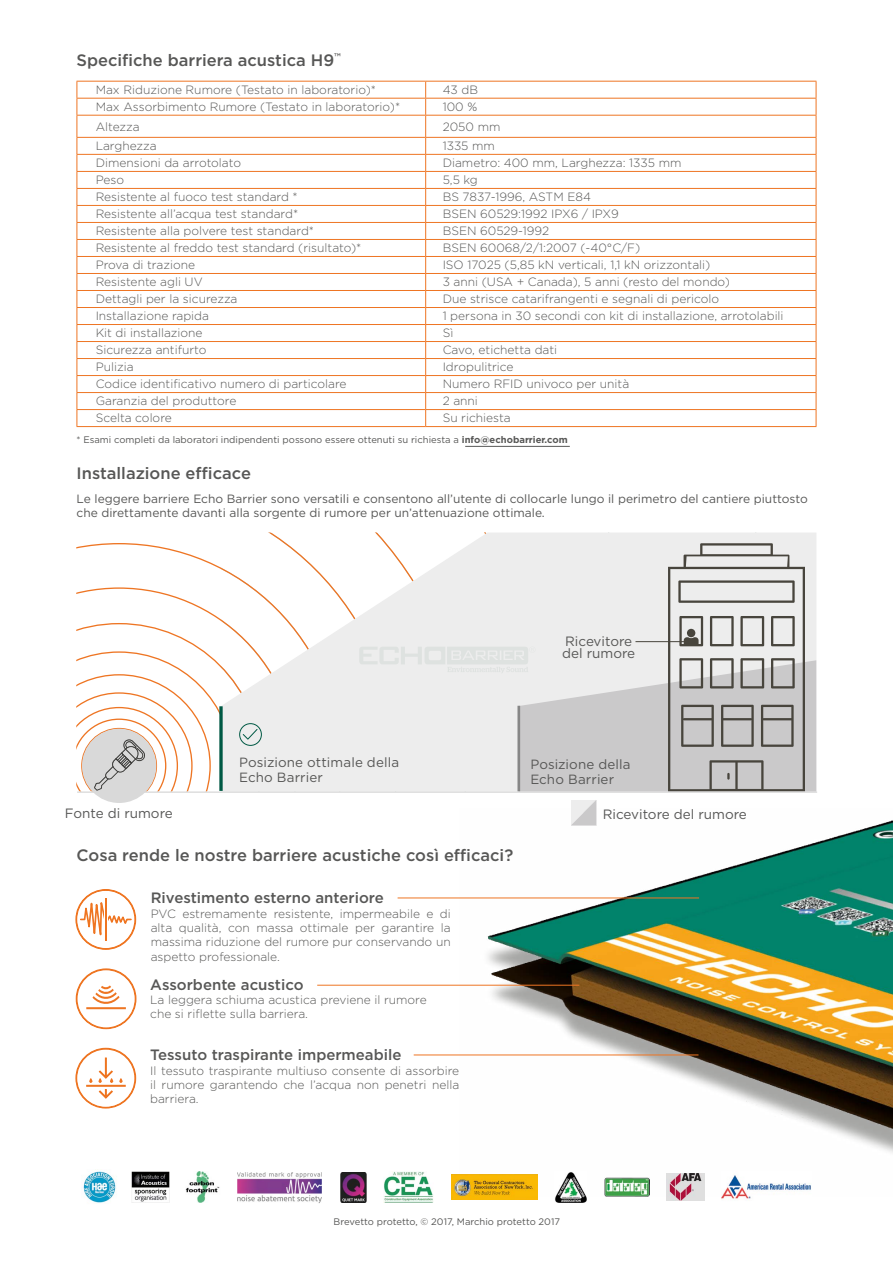
<style>
.page{position:relative;width:893px;height:1263px;background:#fff}
.page>*{position:absolute;margin:0;border:0;box-sizing:border-box;transform-origin:0 0}
.t1{font:500 16.5px "Gotham";color:#575756}
.t2{font:500 15px "Gotham";color:#575756}
.t3{font:13.5px/12px "Gotham";color:#575756}
.t4{font:13.35px/15.3px "Gotham";letter-spacing:.01em;color:#575756}
.t5{font:300 12px/14.4px "Gotham";color:#575756;text-align:justify}
.t6{font:12px/14.4px "Gotham";color:#575756}
.t7{font:9.45px "Gotham";color:#575756}
.s1{font-weight:700}
</style>
<div class="page">
<img style="left:459px;top:808px;width:434px;height:388px">
<svg style="left:76px;top:889px;width:60px;height:61px"></svg>
<hr style="left:104px;top:898px;width:3px;height:43px;background:#fff">
<hr style="left:105px;top:898px;width:2px;height:43px;background:#ef7521">
<svg style="left:76px;top:1048px;width:60px;height:60px"></svg>
<hr style="left:398px;top:897px;width:301px;height:1px;background:#ee7523">
<hr style="left:317px;top:985px;width:262px;height:1px;background:#ee7523">
<hr style="left:414px;top:1054px;width:284px;height:1px;background:#ee7523">
<svg style="left:76px;top:968px;width:60px;height:61px"></svg>
<img style="left:83px;top:1169px;width:34px;height:34px">
<img style="left:132px;top:1171px;width:37px;height:31px">
<img style="left:186px;top:1172px;width:34px;height:30px">
<img style="left:341px;top:1172px;width:26px;height:31px">
<img style="left:237px;top:1172px;width:85px;height:31px">
<img style="left:384px;top:1172px;width:49px;height:31px">
<img style="left:555px;top:1171px;width:32px;height:31px">
<img style="left:604px;top:1178px;width:45px;height:19px">
<img style="left:722px;top:1172px;width:89px;height:27px">
<img style="left:666px;top:1174px;width:38px;height:26px">
<img style="left:452px;top:1174px;width:85px;height:26px">
<svg style="left:77px;top:82px;width:1px;height:344px"></svg>
<hr style="left:77px;top:81px;width:349px;height:1px;background:#ee7523">
<hr style="left:77px;top:98px;width:349px;height:1px;background:#ee7523">
<hr style="left:77px;top:115px;width:349px;height:1px;background:#ee7523">
<hr style="left:77px;top:137px;width:349px;height:1px;background:#ee7523">
<hr style="left:77px;top:154px;width:349px;height:1px;background:#ee7523">
<hr style="left:77px;top:171px;width:349px;height:1px;background:#ee7523">
<hr style="left:77px;top:188px;width:349px;height:1px;background:#ee7523">
<hr style="left:77px;top:205px;width:349px;height:1px;background:#ee7523">
<hr style="left:77px;top:222px;width:349px;height:1px;background:#ee7523">
<hr style="left:77px;top:239px;width:349px;height:1px;background:#ee7523">
<hr style="left:77px;top:256px;width:349px;height:1px;background:#ee7523">
<hr style="left:77px;top:273px;width:349px;height:1px;background:#ee7523">
<hr style="left:77px;top:290px;width:349px;height:1px;background:#ee7523">
<hr style="left:77px;top:307px;width:349px;height:1px;background:#ee7523">
<hr style="left:77px;top:324px;width:349px;height:1px;background:#ee7523">
<hr style="left:77px;top:341px;width:349px;height:1px;background:#ee7523">
<hr style="left:77px;top:358px;width:349px;height:1px;background:#ee7523">
<hr style="left:77px;top:375px;width:349px;height:1px;background:#ee7523">
<hr style="left:77px;top:392px;width:349px;height:1px;background:#ee7523">
<hr style="left:77px;top:409px;width:349px;height:1px;background:#ee7523">
<hr style="left:77px;top:426px;width:349px;height:1px;background:#ee7523">
<svg style="left:425px;top:82px;width:1px;height:344px"></svg>
<hr style="left:426px;top:81px;width:390px;height:1px;background:#ee7523">
<svg style="left:816px;top:82px;width:1px;height:344px"></svg>
<hr style="left:426px;top:98px;width:390px;height:1px;background:#ee7523">
<hr style="left:426px;top:115px;width:390px;height:1px;background:#ee7523">
<hr style="left:426px;top:137px;width:390px;height:1px;background:#ee7523">
<hr style="left:426px;top:154px;width:390px;height:1px;background:#ee7523">
<hr style="left:426px;top:171px;width:390px;height:1px;background:#ee7523">
<hr style="left:426px;top:188px;width:390px;height:1px;background:#ee7523">
<hr style="left:426px;top:205px;width:390px;height:1px;background:#ee7523">
<hr style="left:426px;top:222px;width:390px;height:1px;background:#ee7523">
<hr style="left:426px;top:239px;width:390px;height:1px;background:#ee7523">
<hr style="left:426px;top:256px;width:390px;height:1px;background:#ee7523">
<hr style="left:426px;top:273px;width:390px;height:1px;background:#ee7523">
<hr style="left:426px;top:290px;width:390px;height:1px;background:#ee7523">
<hr style="left:426px;top:307px;width:390px;height:1px;background:#ee7523">
<hr style="left:426px;top:324px;width:390px;height:1px;background:#ee7523">
<hr style="left:426px;top:341px;width:390px;height:1px;background:#ee7523">
<hr style="left:426px;top:358px;width:390px;height:1px;background:#ee7523">
<hr style="left:426px;top:375px;width:390px;height:1px;background:#ee7523">
<hr style="left:426px;top:392px;width:390px;height:1px;background:#ee7523">
<hr style="left:426px;top:409px;width:390px;height:1px;background:#ee7523">
<hr style="left:426px;top:426px;width:390px;height:1px;background:#ee7523">
<hr style="left:465px;top:446px;width:105px;height:1px;background:#575756">
<svg style="left:76px;top:543px;width:145px;height:248px"></svg>
<svg style="left:221px;top:532px;width:595px;height:259px;fill:#ededed"></svg>
<div style="left:82px;top:729px;width:74px;height:74px;background:#d9d9d9;border-radius:50%"></div>
<svg style="left:94px;top:739px;width:51px;height:52px"></svg>
<svg style="left:219px;top:706px;width:4px;height:85px"></svg>
<svg style="left:239px;top:723px;width:23px;height:23px"></svg>
<svg style="left:571px;top:800px;width:25px;height:25px"></svg>
<hr style="left:77px;top:791px;width:740px;height:2px;background:#d9d9d9">
<svg style="left:359px;top:543px;width:457px;height:248px;background:#dbdada"></svg>
<p class="t1" style="left:77px;top:49px;width:266px">Specifiche barriera acustica H9<sup>™</sup></p>
<p class="t5" style="left:96px;top:82px;width:282px">Max Riduzione Rumore (Testato in laboratorio)*</p>
<p class="t5" style="left:443px;top:82px;width:37px">43 dB</p>
<p class="t5" style="left:96px;top:99px;width:306px">Max Assorbimento Rumore (Testato in laboratorio)*</p>
<p class="t5" style="left:443px;top:99px;width:36px">100 %</p>
<p class="t5" style="left:96px;top:119px;width:46px">Altezza</p>
<p class="t5" style="left:443px;top:119px;width:59px">2050 mm</p>
<p class="t5" style="left:96px;top:139px;width:63px">Larghezza</p>
<p class="t5" style="left:443px;top:139px;width:54px">1335 mm</p>
<p class="t5" style="left:96px;top:156px;width:147px">Dimensioni da arrotolato</p>
<p class="t5" style="left:443px;top:156px;width:240px">Diametro: 400 mm, Larghezza: 1335 mm</p>
<p class="t5" style="left:96px;top:173px;width:30px">Peso</p>
<p class="t5" style="left:443px;top:173px;width:37px">5,5 kg</p>
<p class="t5" style="left:96px;top:190px;width:204px">Resistente al fuoco test standard *</p>
<p class="t5" style="left:443px;top:190px;width:150px">BS 7837-1996, ASTM E84</p>
<p class="t5" style="left:96px;top:207px;width:204px">Resistente all’acqua test standard*</p>
<p class="t5" style="left:443px;top:207px;width:178px">BSEN 60529:1992 IPX6 / IPX9</p>
<p class="t5" style="left:96px;top:224px;width:220px">Resistente alla polvere test standard*</p>
<p class="t5" style="left:443px;top:224px;width:108px">BSEN 60529-1992</p>
<p class="t5" style="left:96px;top:241px;width:267px">Resistente al freddo test standard (risultato)*</p>
<p class="t5" style="left:443px;top:241px;width:199px">BSEN 60068/2/1:2007 (-40°C/F)</p>
<p class="t5" style="left:96px;top:258px;width:101px">Prova di trazione</p>
<p class="t5" style="left:443px;top:258px;width:269px">ISO 17025 (5,85 kN verticali, 1,1 kN orizzontali)</p>
<p class="t5" style="left:96px;top:275px;width:109px">Resistente agli UV</p>
<p class="t5" style="left:443px;top:275px;width:289px">3 anni (USA + Canada), 5 anni (resto del mondo)</p>
<p class="t5" style="left:96px;top:292px;width:143px">Dettagli per la sicurezza</p>
<p class="t5" style="left:443px;top:292px;width:278px">Due strisce catarifrangenti e segnali di pericolo</p>
<p class="t5" style="left:96px;top:309px;width:115px">Installazione rapida</p>
<p class="t5" style="left:443px;top:309px;width:342px">1 persona in 30 secondi con kit di installazione, arrotolabili</p>
<p class="t5" style="left:96px;top:326px;width:108px">Kit di installazione</p>
<p class="t5" style="left:443px;top:326px;width:12px">Sì</p>
<p class="t5" style="left:96px;top:343px;width:112px">Sicurezza antifurto</p>
<p class="t5" style="left:443px;top:343px;width:116px">Cavo, etichetta dati</p>
<p class="t5" style="left:96px;top:360px;width:39px">Pulizia</p>
<p class="t5" style="left:443px;top:360px;width:72px">Idropulitrice</p>
<p class="t5" style="left:96px;top:377px;width:252px">Codice identificativo numero di particolare</p>
<p class="t5" style="left:443px;top:377px;width:188px">Numero RFID univoco per unità</p>
<p class="t5" style="left:96px;top:394px;width:142px">Garanzia del produttore</p>
<p class="t5" style="left:443px;top:394px;width:37px">2 anni</p>
<p class="t5" style="left:96px;top:411px;width:78px">Scelta colore</p>
<p class="t5" style="left:443px;top:411px;width:70px">Su richiesta</p>
<p class="t7" style="left:77px;top:434px;width:493px">* Esami completi da laboratori indipendenti possono essere ottenuti su richiesta a <span class="s1">info@echobarrier.com</span></p>
<p class="t1" style="left:77px;top:462px;width:176px">Installazione efficace</p>
<p class="t6" style="left:77px;top:491px;width:733px">Le leggere barriere Echo Barrier sono versatili e consentono all’utente di collocarle lungo il perimetro del cantiere piuttosto che direttamente davanti alla sorgente di rumore per un’attenuazione ottimale.</p>
<p class="t4" style="left:239px;top:754px;width:161px">Posizione ottimale della<br>Echo Barrier</p>
<p class="t3" style="left:562px;top:635px;width:75px">Ricevitore del rumore</p>
<p class="t4" style="left:530px;top:756px;width:102px">Posizione della<br>Echo Barrier</p>
<p class="t3" style="left:65px;top:807px;width:110px">Fonte di rumore</p>
<p class="t3" style="left:603px;top:808px;width:146px">Ricevitore del rumore</p>
<p class="t1" style="left:77px;top:844px;width:438px">Cosa rende le nostre barriere acustiche così efficaci?</p>
<p class="t2" style="left:151px;top:888px;width:235px">Rivestimento esterno anteriore</p>
<p class="t5" style="left:151px;top:906px;width:301px">PVC estremamente resistente, impermeabile e di alta qualità, con massa ottimale per garantire la massima riduzione del rumore pur conservando un aspetto professionale.</p>
<p class="t2" style="left:150px;top:974px;width:155px">Assorbente acustico</p>
<p class="t5" style="left:150px;top:992px;width:278px">La leggera schiuma acustica previene il rumore che si riflette sulla barriera.</p>
<p class="t2" style="left:150px;top:1045px;width:253px">Tessuto traspirante impermeabile</p>
<p class="t5" style="left:150px;top:1063px;width:311px">Il tessuto traspirante multiuso consente di assorbire il rumore garantendo che l’acqua non penetri nella barriera.</p>
<p class="t7" style="left:334px;top:1216px;width:228px">Brevetto protetto, © 2017, Marchio protetto 2017</p>
</div>
